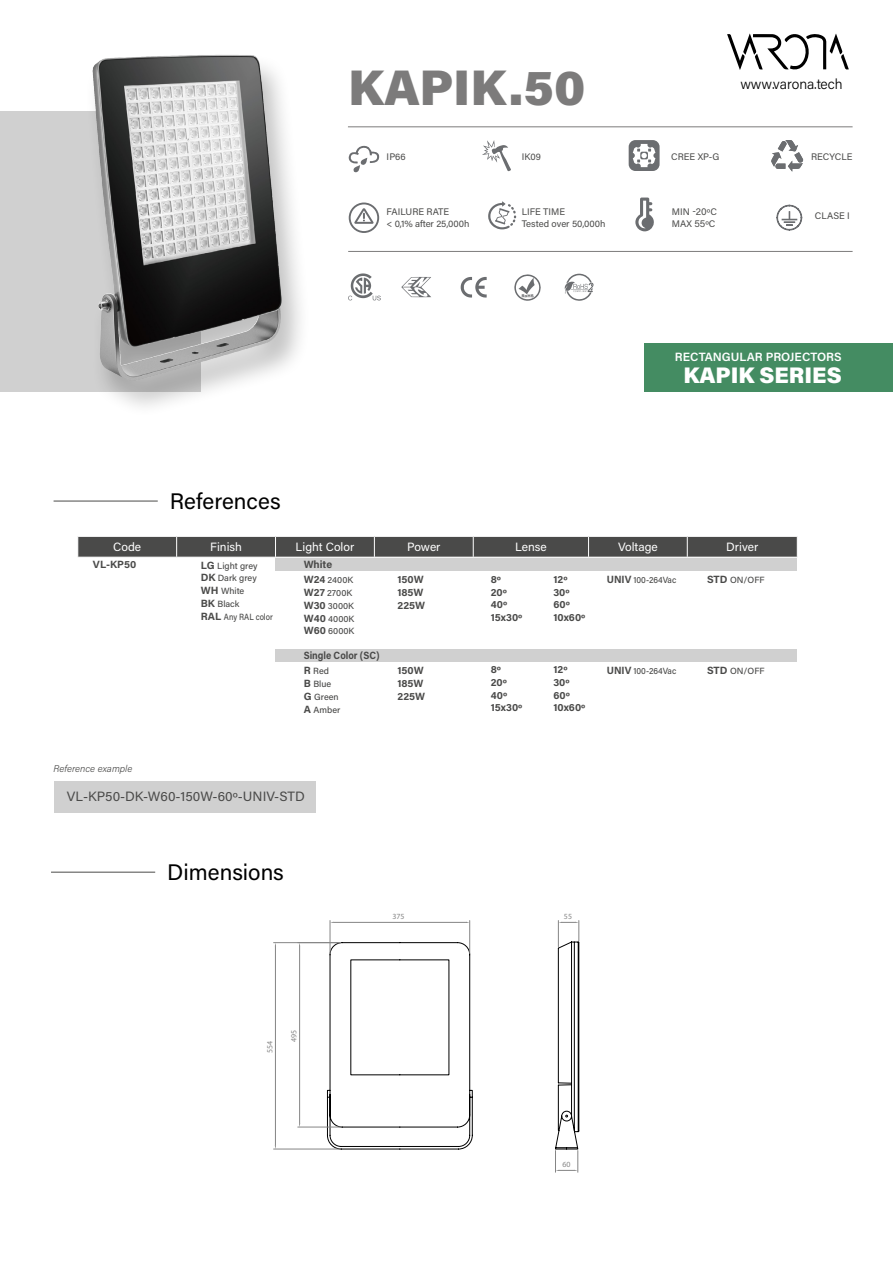
<style>
.page{position:relative;width:893px;height:1263px;background:#fff}
.page>*{position:absolute;margin:0;border:0;box-sizing:border-box;transform-origin:0 0}
.t1{font:900 49.95px "Acumin Pro";color:#7c7b7b}
.t2{font:22.5px "Acumin Pro";color:#000}
.t3{font:900 22.5px "Acumin Pro";color:#fff}
.t4{font:300 14.4px "Acumin Pro";color:#000}
.t5{font:13.5px "Acumin Pro";color:#4a4a49}
.t6{font:12px "Acumin Pro";color:#fff}
.t7{font:600 12px "Acumin Pro";color:#fff}
.t8{font:700 10.5px/12.8px "Acumin Pro";color:#4a4a49}
.t9{font:700 10.5px "Acumin Pro";color:#4a4a49;scale:.9 1}
.t10{font:italic 300 9.75px "Acumin Pro";color:#4a4a49}
.t11{font:9.45px/11.4px "Acumin Pro";color:#4a4a49}
.t12{font:500 9px/12.8px "Acumin Pro";color:#4a4a49}
.t13{font:500 9px "Acumin Pro";color:#4a4a49;scale:.93 1}
.t14{font:7.95px "Myriad Pro";color:#858585}
.s1{font-weight:700;font-size:10.5px}
</style>
<div class="page">
<svg style="left:401px;top:277px;width:30px;height:20px"></svg>
<svg style="left:461px;top:277px;width:26px;height:21px"></svg>
<svg style="left:514px;top:274px;width:27px;height:27px"></svg>
<svg style="left:348px;top:273px;width:33px;height:27px"></svg>
<hr style="left:348px;top:251px;width:505px;height:1px;background:#7c7b7b">
<hr style="left:348px;top:126px;width:505px;height:1px;background:#7c7b7b">
<svg style="left:727px;top:33px;width:122px;height:37px"></svg>
<svg style="left:349px;top:146px;width:31px;height:27px"></svg>
<div style="left:629px;top:140px;width:31px;height:31px;background:#6b6d70;border-radius:7px"></div>
<svg style="left:633px;top:144px;width:22px;height:23px"></svg>
<svg style="left:349px;top:203px;width:30px;height:30px"></svg>
<svg style="left:488px;top:201px;width:28px;height:28px"></svg>
<svg style="left:635px;top:198px;width:19px;height:33px"></svg>
<svg style="left:776px;top:205px;width:26px;height:26px"></svg>
<svg style="left:482px;top:140px;width:29px;height:32px"></svg>
<svg style="left:771px;top:140px;width:33px;height:31px"></svg>
<div style="left:54px;top:782px;width:262px;height:31px;background:#d0d0d0"></div>
<hr style="left:54px;top:501px;width:104px;height:1px;background:#4a4a49">
<div style="left:0;top:111px;width:200px;height:280px;background:#d0d0d0"></div>
<div style="left:645px;top:343px;width:248px;height:48px;background:#448c62"></div>
<svg style="left:565px;top:274px;width:29px;height:27px"></svg>
<div style="left:84px;top:53px;width:227px;height:365px;background:#000;opacity:.25"></div>
<img style="left:92px;top:55px;width:125px;height:298px">
<div style="left:275px;top:649px;width:522px;height:13px;background:#d0d0d0"></div>
<div style="left:275px;top:558px;width:522px;height:12px;background:#d0d0d0"></div>
<svg style="left:77px;top:536px;width:721px;height:21px;background:#565655"></svg>
<hr style="left:51px;top:872px;width:104px;height:1px;background:#4a4a49">
<svg style="left:327px;top:941px;width:252px;height:208px"></svg>
<svg style="left:558px;top:920px;width:22px;height:27px"></svg>
<svg style="left:555px;top:1150px;width:24px;height:22px"></svg>
<hr style="left:330px;top:920px;width:1px;height:33px;background:#858585">
<hr style="left:469px;top:920px;width:1px;height:33px;background:#858585">
<hr style="left:334px;top:922px;width:132px;height:1px;background:#858585">
<hr style="left:274px;top:942px;width:67px;height:1px;background:#858585">
<hr style="left:274px;top:1149px;width:66px;height:1px;background:#858585">
<hr style="left:275px;top:946px;width:1px;height:199px;background:#858585">
<hr style="left:298px;top:1127px;width:43px;height:1px;background:#858585">
<hr style="left:299px;top:946px;width:1px;height:177px;background:#858585">
<h1 class="t1" style="left:348px;top:52px;width:239px">KAPIK.50</h1>
<h3 class="t4" style="left:740px;top:74px;width:104px">www.varona.tech</h3>
<p class="t11" style="left:387px;top:151px;width:21px">IP66</p>
<p class="t11" style="left:522px;top:151px;width:21px">IK09</p>
<p class="t11" style="left:671px;top:151px;width:50px">CREE XP-G</p>
<p class="t11" style="left:811px;top:151px;width:43px">RECYCLE</p>
<h2 class="t2" style="left:170px;top:486px;width:112px">References</h2>
<p class="t11" style="left:387px;top:206px;width:84px">FAILURE RATE<br>&lt; 0,1% after 25,000h</p>
<p class="t11" style="left:522px;top:206px;width:85px">LIFE TIME<br>Tested over 50,000h</p>
<p class="t11" style="left:672px;top:206px;width:47px">MIN -20ºC<br>MAX 55ºC</p>
<p class="t11" style="left:815px;top:210px;width:36px">CLASE I</p>
<h3 class="t7" style="left:675px;top:348px;width:168px">RECTANGULAR PROJECTORS</h3>
<h2 class="t3" style="left:683px;top:359px;width:160px">KAPIK SERIES</h2>
<h3 class="t6" style="left:113px;top:539px;width:30px">Code</h3>
<h3 class="t6" style="left:210px;top:539px;width:33px">Finish</h3>
<h3 class="t6" style="left:296px;top:539px;width:60px">Light Color</h3>
<h3 class="t6" style="left:407px;top:539px;width:35px">Power</h3>
<h3 class="t6" style="left:515px;top:539px;width:33px">Lense</h3>
<h3 class="t6" style="left:618px;top:539px;width:41px">Voltage</h3>
<h3 class="t6" style="left:726px;top:539px;width:33px">Driver</h3>
<p class="t8" style="left:93px;top:558px;width:45px">VL-KP50</p>
<p class="t12" style="left:201px;top:559px;width:74px"><span class="s1">LG</span> Light grey<br><span class="s1">DK</span> Dark grey<br><span class="s1">WH</span> White<br><span class="s1">BK</span> Black<br><span class="s1">RAL</span> Any RAL color</p>
<p class="t8" style="left:304px;top:558px;width:30px">White</p>
<p class="t12" style="left:707px;top:573px;width:59px"><span class="s1">STD</span> ON/OFF</p>
<p class="t13" style="left:607px;top:574px;width:76px"><span class="s1">UNIV</span> 100-264Vac</p>
<p class="t8" style="left:491px;top:573px;width:12px">8º</p>
<p class="t8" style="left:553px;top:573px;width:16px">12º</p>
<p class="t8" style="left:491px;top:585px;width:18px">20º</p>
<p class="t8" style="left:553px;top:585px;width:18px">30º</p>
<p class="t8" style="left:491px;top:598px;width:18px">40º</p>
<p class="t8" style="left:553px;top:598px;width:18px">60º</p>
<p class="t8" style="left:491px;top:610px;width:33px">15x30º</p>
<p class="t8" style="left:553px;top:610px;width:34px">10x60º</p>
<p class="t12" style="left:304px;top:573px;width:52px"><span class="s1">W24</span> 2400K<br><span class="s1">W27</span> 2700K<br><span class="s1">W30</span> 3000K<br><span class="s1">W40</span> 4000K<br><span class="s1">W60</span> 6000K</p>
<p class="t8" style="left:397px;top:573px;width:29px">150W<br>185W<br>225W</p>
<p class="t8" style="left:397px;top:664px;width:29px">150W<br>185W<br>225W</p>
<p class="t9" style="left:304px;top:648px;width:86px">Single Color (SC)</p>
<p class="t12" style="left:304px;top:664px;width:38px"><span class="s1">R</span> Red<br><span class="s1">B</span> Blue<br><span class="s1">G</span> Green<br><span class="s1">A</span> Amber</p>
<p class="t8" style="left:491px;top:663px;width:12px">8º</p>
<p class="t8" style="left:553px;top:663px;width:16px">12º</p>
<p class="t8" style="left:491px;top:675px;width:18px">20º</p>
<p class="t8" style="left:553px;top:675px;width:18px">30º</p>
<p class="t8" style="left:491px;top:688px;width:18px">40º</p>
<p class="t8" style="left:553px;top:688px;width:18px">60º</p>
<p class="t8" style="left:491px;top:701px;width:33px">15x30º</p>
<p class="t8" style="left:553px;top:701px;width:34px">10x60º</p>
<p class="t13" style="left:607px;top:665px;width:76px"><span class="s1">UNIV</span> 100-264Vac</p>
<p class="t12" style="left:707px;top:664px;width:59px"><span class="s1">STD</span> ON/OFF</p>
<p class="t10" style="left:54px;top:762px;width:80px">Reference example</p>
<h3 class="t5" style="left:67px;top:787px;width:240px">VL-KP50-DK-W60-150W-60º-UNIV-STD</h3>
<h2 class="t2" style="left:167px;top:857px;width:118px">Dimensions</h2>
<p class="t14" style="left:265px;top:1053px;width:14px;rotate:-90deg">554</p>
<p class="t14" style="left:289px;top:1042px;width:14px;rotate:-90deg">495</p>
<p class="t14" style="left:392px;top:912px;width:14px">375</p>
<p class="t14" style="left:564px;top:912px;width:10px">55</p>
<p class="t14" style="left:562px;top:1160px;width:10px">60</p>
</div>
